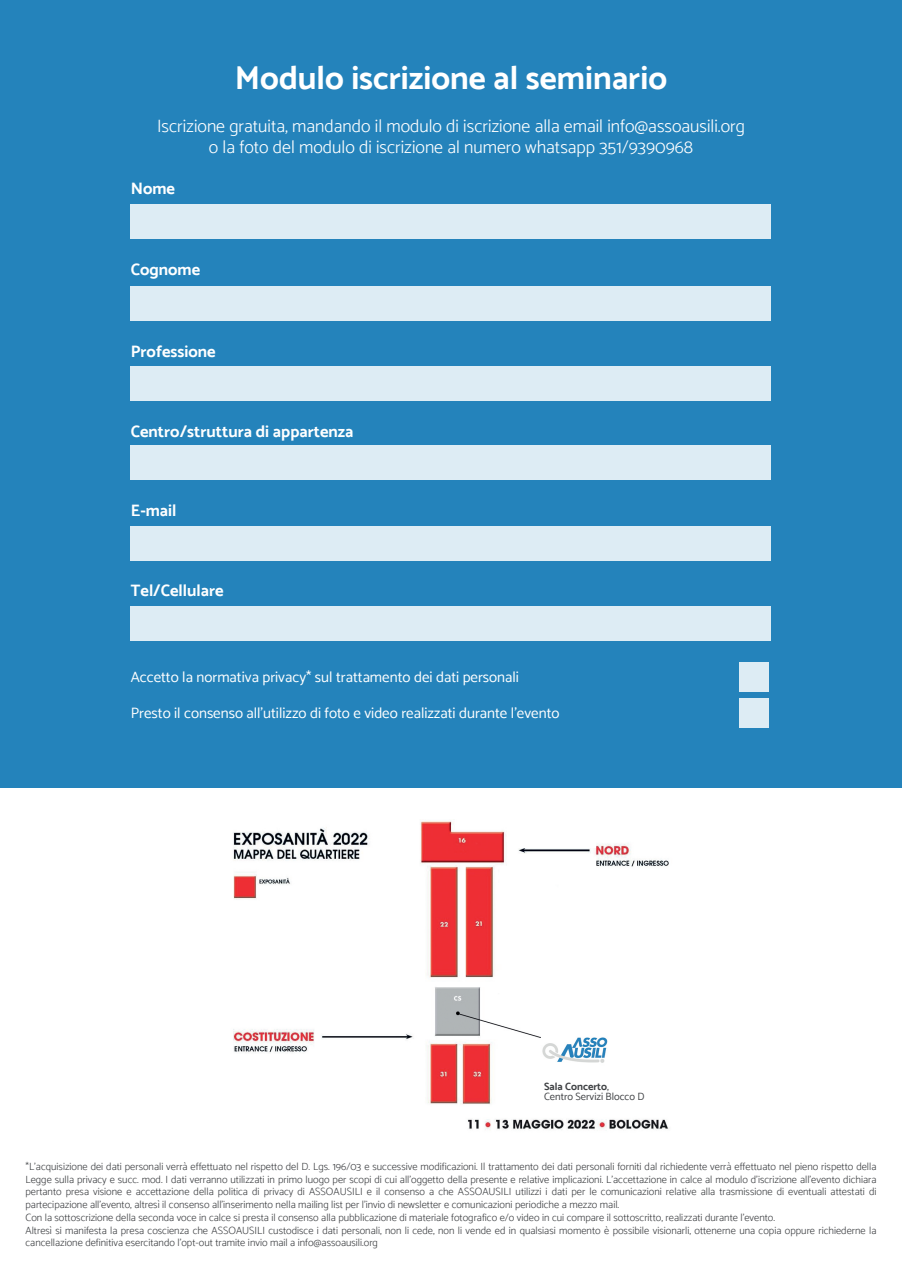
<style>
.page{position:relative;width:902px;height:1272px;background:#fff}
.page>*{position:absolute;margin:0;border:0;box-sizing:border-box;transform-origin:0 0}
.t1{font:700 33px "Catamaran";color:#fff}
.t2{font:300 18px/21px "Catamaran";color:#fff;text-align:center}
.t3{font:700 16.5px "Catamaran";color:#fff}
.t4{font:15px "Catamaran";color:#fff}
.t5{font:300 10.5px/12.8px "Catamaran";color:#3f4144}
.t6{font:10.5px/10.5px "Catamaran";color:#3f4144}
.s1{font-weight:700}
</style>
<div class="page">
<div style="left:0;top:0;width:901px;height:1271px;background:#2483bb"></div>
<div style="left:0;top:788px;width:901px;height:483px;background:#fff"></div>
<div style="left:739px;top:662px;width:30px;height:30px;background:#ddecf4"></div>
<div style="left:739px;top:698px;width:30px;height:29px;background:#ddecf4"></div>
<div style="left:131px;top:204px;width:640px;height:34px;background:#ddecf4"></div>
<div style="left:131px;top:287px;width:640px;height:34px;background:#ddecf4"></div>
<div style="left:131px;top:366px;width:640px;height:34px;background:#ddecf4"></div>
<div style="left:131px;top:446px;width:640px;height:34px;background:#ddecf4"></div>
<div style="left:131px;top:526px;width:640px;height:34px;background:#ddecf4"></div>
<div style="left:131px;top:607px;width:640px;height:34px;background:#ddecf4"></div>
<img style="left:233px;top:820px;width:436px;height:310px">
<h1 class="t1" style="left:235px;top:59px;width:433px">Modulo iscrizione al seminario</h1>
<h2 class="t2" style="left:157px;top:115px;width:589px">Iscrizione gratuita, mandando il modulo di iscrizione alla email info@assoausili.org o la foto del modulo di iscrizione al numero whatsapp 351/9390968</h2>
<h3 class="t3" style="left:131px;top:178px;width:46px">Nome</h3>
<h3 class="t3" style="left:131px;top:259px;width:71px">Cognome</h3>
<h3 class="t3" style="left:131px;top:341px;width:86px">Professione</h3>
<h3 class="t3" style="left:131px;top:421px;width:224px">Centro/struttura di appartenza</h3>
<h3 class="t3" style="left:131px;top:500px;width:47px">E-mail</h3>
<h3 class="t3" style="left:131px;top:580px;width:94px">Tel/Cellulare</h3>
<h3 class="t4" style="left:131px;top:668px;width:389px">Accetto la normativa privacy* sul trattamento dei dati personali</h3>
<h3 class="t4" style="left:131px;top:703px;width:430px">Presto il consenso all’utilizzo di foto e video realizzati durante l’evento</h3>
<p class="t6" style="left:544px;top:1080px;width:102px"><span class="s1">Sala Concerto</span>,<br>Centro Servizi Blocco D</p>
<p class="t5" style="left:26px;top:1159px;width:852px">*L’acquisizione dei dati personali verrà effettuato nel rispetto del D. Lgs. 196/03 e successive modificazioni. Il trattamento dei dati personali forniti dal richiedente verrà effettuato nel pieno rispetto della Legge sulla privacy e succ. mod. I dati verranno utilizzati in primo luogo per scopi di cui all’oggetto della presente e relative implicazioni. L’accettazione in calce al modulo d’iscrizione all’evento dichiara pertanto presa visione e accettazione della politica di privacy di ASSOAUSILI e il consenso a che ASSOAUSILI utilizzi i dati per le comunicazioni relative alla trasmissione di eventuali attestati di partecipazione all’evento, altresì il consenso all'inserimento nella mailing list per l'invio di newsletter e comunicazioni periodiche a mezzo mail.<br>Con la sottoscrizione della seconda voce in calce si presta il consenso alla pubblicazione di materiale fotografico e/o video in cui compare il sottoscritto, realizzati durante l’evento.<br>Altresì si manifesta la presa coscienza che ASSOAUSILI custodisce i dati personali, non li cede, non li vende ed in qualsiasi momento è possibile visionarli, ottenerne una copia oppure richiederne la cancellazione definitiva esercitando l'opt-out tramite invio mail a info@assoausili.org</p>
</div>
